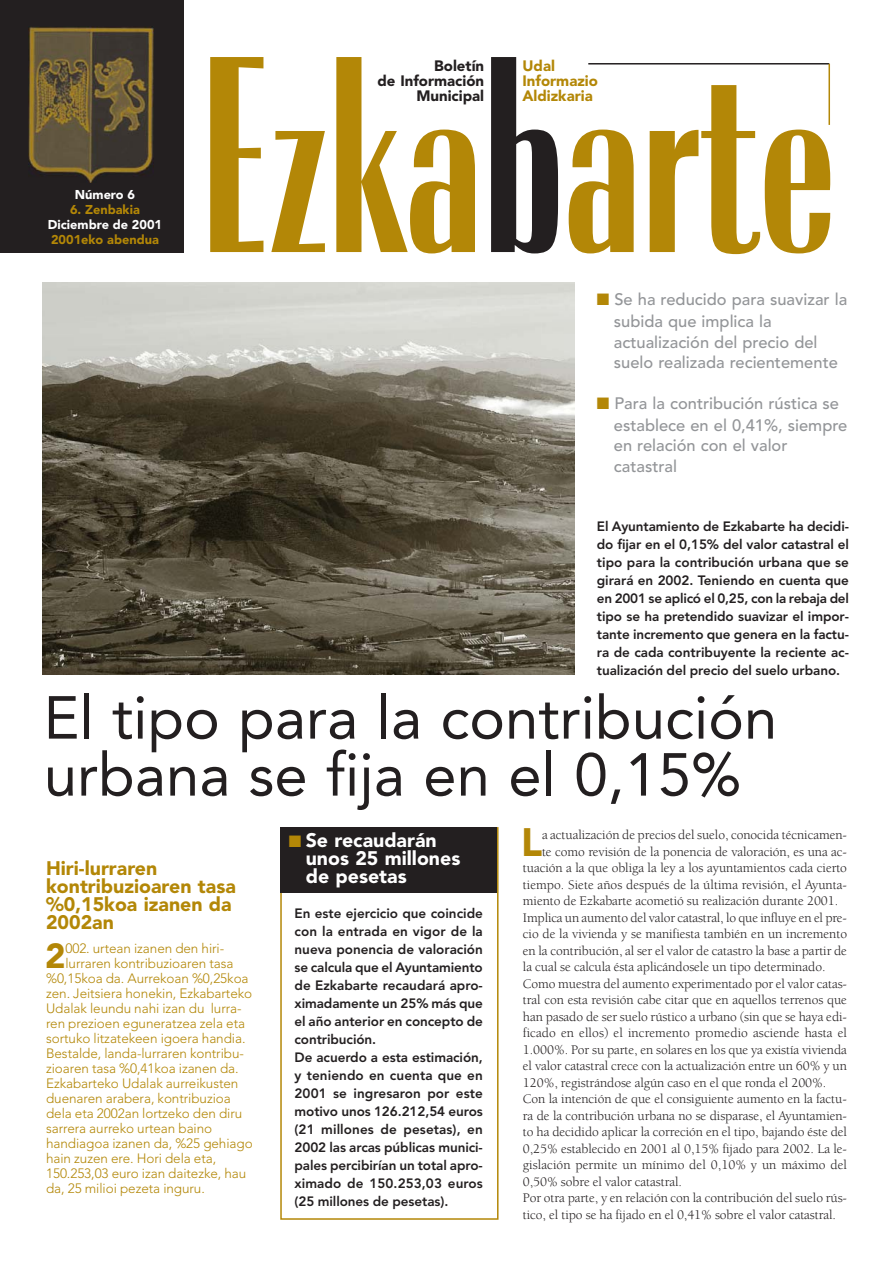
<style>
.page{position:relative;width:893px;height:1263px;background:#fff}
.page>*{position:absolute;margin:0;border:0;box-sizing:border-box;transform-origin:0 0}
.t1{font:700 condensed 292.35px "Radiant";color:#b38707}
.t2{font:60px/57px "Avenir";color:#231f20}
.t3{font:900 39.3px "Avenir";color:#b38707}
.t4{font:900 34.65px "Avenir";color:#b38707}
.t5{font:900 19.5px/18px "Avenir";color:#b38707}
.t6{font:900 19.5px/18px "Avenir";color:#fff}
.t7{font:500 16.5px/21px "Avenir";color:#939598}
.t8{font:900 15px/15px "Avenir";color:#231f20;text-align:right}
.t9{font:900 15px/15px "Avenir";color:#b38707}
.t10{font:13.5px "Berkeley";letter-spacing:-.005em;color:#231f20}
.t11{font:800 13.5px/18px "Avenir";letter-spacing:-.005em;color:#231f20;text-align:justify}
.t12{font:300 13.5px "Avenir";letter-spacing:-.005em;color:#b38707}
.t13{font:900 12.75px "Avenir";color:#b38707}
.t14{font:900 12.75px "Avenir";color:#fff}
.s1{color:#231f20}
.s2{color:#b38707}
</style>
<div class="page">
<img style="left:43px;top:283px;width:531px;height:391px">
<div style="left:1px;top:0;width:183px;height:252px;background:#231f20"></div>
<img style="left:29px;top:27px;width:125px;height:156px">
<hr style="left:588px;top:63px;width:241px;height:2px;background:#231f20">
<hr style="left:828px;top:64px;width:2px;height:61px;background:#b38707">
<div style="left:280px;top:827px;width:218px;height:393px;border:2px solid #b38707"></div>
<div style="left:280px;top:827px;width:217px;height:65px;background:#231f20"></div>
<p class="t14" style="left:75px;top:189px;width:62px">Número 6</p>
<p class="t13" style="left:70px;top:204px;width:71px">6. Zenbakia</p>
<p class="t14" style="left:48px;top:219px;width:116px">Diciembre de 2001</p>
<p class="t13" style="left:51px;top:234px;width:109px">2001eko abendua</p>
<h1 class="t1" style="left:200px;top:56px;width:637px">Ezka<span class="s1">b</span>arte</h1>
<p class="t8" style="left:377px;top:60px;width:108px">Boletín<br>de Información<br>Municipal</p>
<p class="t9" style="left:522px;top:60px;width:77px">Udal<br>Informazio<br>Aldizkaria</p>
<p class="t7" style="left:614px;top:291px;width:235px;text-indent:-17px"><span class="s2">■</span> Se ha reducido para suavizar la subida que implica la actualización del precio del suelo realizada recientemente</p>
<p class="t7" style="left:614px;top:394px;width:235px;text-indent:-17px"><span class="s2">■</span> Para la contribución rústica se establece en el 0,41%, siempre en relación con el valor catastral</p>
<p class="t11" style="left:597px;top:519px;width:254px">El Ayuntamiento de Ezkabarte ha decidi&shy;do fijar en el 0,15% del valor catastral el tipo para la contribución urbana que se girará en 2002. Teniendo en cuenta que en 2001 se aplicó el 0,25, con la rebaja del tipo se ha pretendido suavizar el impor&shy;tante incremento que genera en la factu&shy;ra de cada contribuyente la reciente ac&shy;tualización del precio del suelo urbano.</p>
<h2 class="t2" style="left:44px;top:694px;width:735px">El tipo para la contribución urbana se fija en el 0,15%</h2>
<h3 class="t5" style="left:46px;top:861px;width:191px">Hiri-lurraren kontribuzioaren tasa %0,15koa izanen da<br>2002an</h3>
<h3 class="t4" style="left:45px;top:941px;width:22px">2</h3>
<p class="t12" style="left:65px;top:942px;width:160px">002. urtean izanen den hiri-</p>
<p class="t12" style="left:65px;top:957px;width:169px">lurraren kontribuzioaren tasa</p>
<p class="t12" style="left:46px;top:972px;width:204px">%0,15koa da. Aurrekoan %0,25koa</p>
<p class="t12" style="left:46px;top:987px;width:208px">zen. Jeitsiera honekin, Ezkabarteko</p>
<p class="t12" style="left:46px;top:1002px;width:197px">Udalak leundu nahi izan du lurra-</p>
<p class="t12" style="left:46px;top:1017px;width:200px">ren prezioen eguneratzea zela eta</p>
<p class="t12" style="left:46px;top:1032px;width:201px">sortuko litzatekeen igoera handia.</p>
<p class="t12" style="left:46px;top:1047px;width:199px">Bestalde, landa-lurraren kontribu-</p>
<p class="t12" style="left:46px;top:1062px;width:194px">zioaren tasa %0,41koa izanen da.</p>
<p class="t12" style="left:46px;top:1077px;width:194px">Ezkabarteko Udalak aurreikusten</p>
<p class="t12" style="left:46px;top:1092px;width:186px">duenaren arabera, kontribuzioa</p>
<p class="t12" style="left:46px;top:1107px;width:198px">dela eta 2002an lortzeko den diru</p>
<p class="t12" style="left:46px;top:1122px;width:168px">sarrera aurreko urtean baino</p>
<p class="t12" style="left:46px;top:1137px;width:208px">handiagoa izanen da, %25 gehiago</p>
<p class="t12" style="left:46px;top:1152px;width:172px">hain zuzen ere. Hori dela eta,</p>
<p class="t12" style="left:46px;top:1167px;width:202px">150.253,03 euro izan daitezke, hau</p>
<p class="t12" style="left:46px;top:1182px;width:160px">da, 25 milioi pezeta inguru.</p>
<h3 class="t6" style="left:306px;top:833px;width:156px;text-indent:-17px"><span class="s2">■</span> Se recaudarán unos 25 millones de pesetas</h3>
<p class="t11" style="left:294px;top:906px;width:190px;text-align:left">En este ejercicio que coincide con la entrada en vigor de la nueva ponencia de valoración se calcula que el Ayuntamiento de Ezkabarte recaudará apro&shy;ximadamente un 25% más que el año anterior en concepto de contribución.<br>De acuerdo a esta estimación, y teniendo en cuenta que en<br>2001 se ingresaron por este motivo unos 126.212,54 euros (21 millones de pesetas), en<br>2002 las arcas públicas munici&shy;pales percibirían un total apro&shy;ximado de 150.253,03 euros (25 millones de pesetas).</p>
<h3 class="t3" style="left:521px;top:826px;width:23px">L</h3>
<p class="t10" style="left:542px;top:830px;width:306px">a actualización de precios del suelo, conocida técnicamen-</p>
<p class="t10" style="left:542px;top:846px;width:306px">te como revisión de la ponencia de valoración, es una ac-</p>
<p class="t10" style="left:523px;top:863px;width:326px">tuación a la que obliga la ley a los ayuntamientos cada cierto</p>
<p class="t10" style="left:523px;top:879px;width:326px">tiempo. Siete años después de la última revisión, el Ayunta-</p>
<p class="t10" style="left:523px;top:896px;width:317px">miento de Ezkabarte acometió su realización durante 2001.</p>
<p class="t10" style="left:523px;top:912px;width:326px">Implica un aumento del valor catastral, lo que influye en el pre-</p>
<p class="t10" style="left:523px;top:929px;width:326px">cio de la vivienda y se manifiesta también en un incremento</p>
<p class="t10" style="left:523px;top:945px;width:326px">en la contribución, al ser el valor de catastro la base a partir de</p>
<p class="t10" style="left:523px;top:962px;width:304px">la cual se calcula ésta aplicándosele un tipo determinado.</p>
<p class="t10" style="left:523px;top:978px;width:326px">Como muestra del aumento experimentado por el valor catas-</p>
<p class="t10" style="left:523px;top:995px;width:326px">tral con esta revisión cabe citar que en aquellos terrenos que</p>
<p class="t10" style="left:523px;top:1011px;width:326px">han pasado de ser suelo rústico a urbano (sin que se haya edi-</p>
<p class="t10" style="left:523px;top:1028px;width:326px">ficado en ellos) el incremento promedio asciende hasta el</p>
<p class="t10" style="left:523px;top:1044px;width:326px">1.000%. Por su parte, en solares en los que ya existía vivienda</p>
<p class="t10" style="left:523px;top:1061px;width:326px">el valor catastral crece con la actualización entre un 60% y un</p>
<p class="t10" style="left:523px;top:1077px;width:305px">120%, registrándose algún caso en el que ronda el 200%.</p>
<p class="t10" style="left:523px;top:1094px;width:325px">Con la intención de que el consiguiente aumento en la factu-</p>
<p class="t10" style="left:523px;top:1110px;width:326px">ra de la contribución urbana no se disparase, el Ayuntamien-</p>
<p class="t10" style="left:523px;top:1127px;width:326px">to ha decidido aplicar la correción en el tipo, bajando éste del</p>
<p class="t10" style="left:523px;top:1143px;width:326px">0,25% establecido en 2001 al 0,15% fijado para 2002. La le-</p>
<p class="t10" style="left:523px;top:1160px;width:326px">gislación permite un mínimo del 0,10% y un máximo del</p>
<p class="t10" style="left:523px;top:1176px;width:161px">0,50% sobre el valor catastral.</p>
<p class="t10" style="left:523px;top:1193px;width:326px">Por otra parte, y en relación con la contribución del suelo rús-</p>
<p class="t10" style="left:523px;top:1209px;width:315px">tico, el tipo se ha fijado en el 0,41% sobre el valor catastral.</p>
</div>
